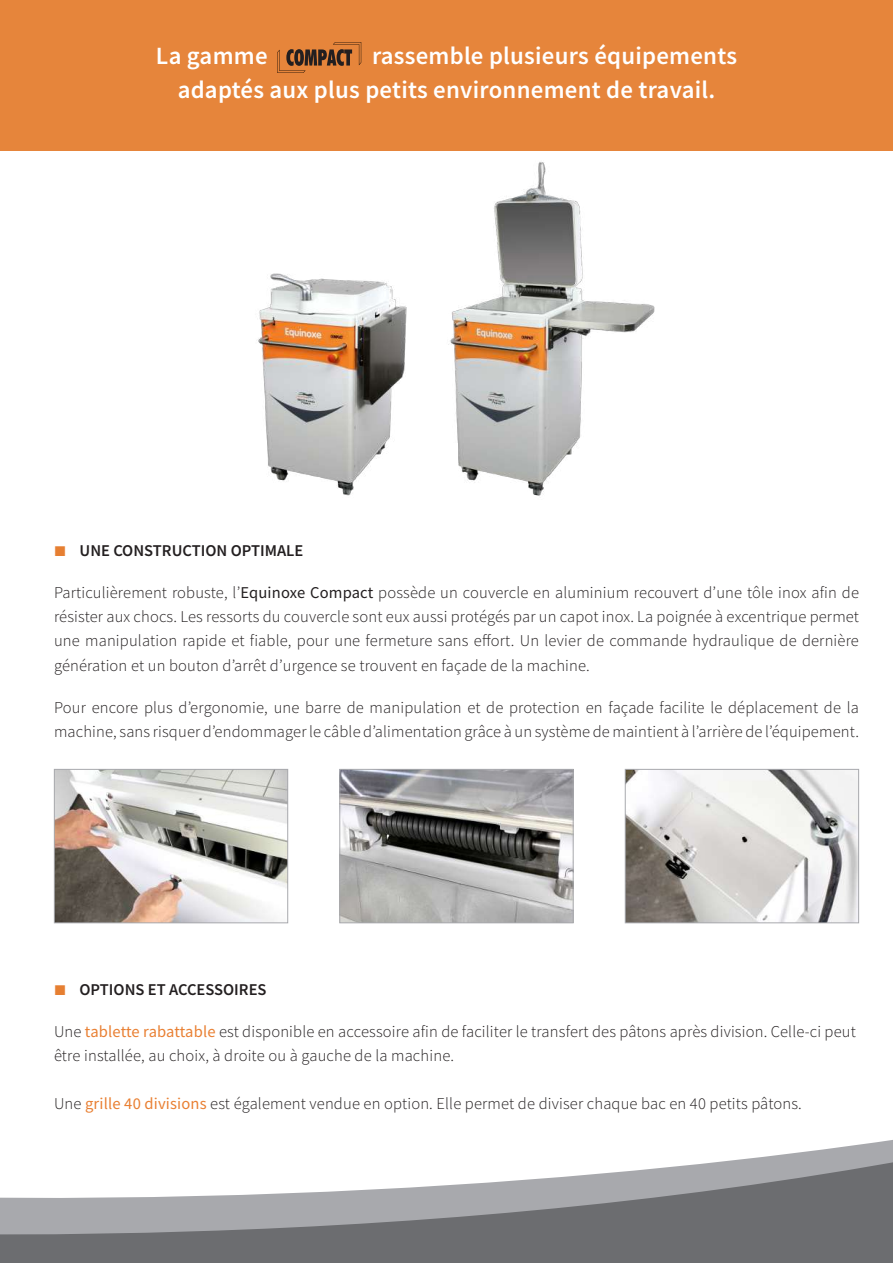
<style>
.page{position:relative;width:893px;height:1263px;background:#fff}
.page>*{position:absolute;margin:0;border:0;box-sizing:border-box;transform-origin:0 0}
.t1{font:600 24.75px/33.6px "Source Sans Pro";letter-spacing:.01em;color:#fff}
.t2{font:300 16.5px/24px "Source Sans Pro";letter-spacing:.01em;color:#231f20}
.t3{font:600 16.5px "Source Sans Pro";color:#231f20}
.s1{font-weight:400}
.s2{font-weight:400;color:#e98033}
</style>
<div class="page">
<svg style="left:0;top:1140px;width:893px;height:123px"></svg>
<div style="left:0;top:0;width:893px;height:150px;background:#e6853b"></div>
<img style="left:56px;top:771px;width:230px;height:150px">
<div style="left:54px;top:769px;width:234px;height:154px;border:1px solid #a8a9ad"></div>
<img style="left:341px;top:771px;width:230px;height:150px">
<div style="left:339px;top:769px;width:234px;height:154px;border:1px solid #a8a9ad"></div>
<img style="left:627px;top:771px;width:230px;height:150px">
<div style="left:625px;top:769px;width:234px;height:154px;border:1px solid #a8a9ad"></div>
<img style="left:435px;top:150px;width:221px;height:346px">
<img style="left:258px;top:273px;width:149px;height:223px">
<svg style="left:277px;top:42px;width:84px;height:31px"></svg>
<h1 class="t1" style="left:178px;top:39px;width:561px;text-indent:194px">rassemble plusieurs équipements adaptés aux plus petits environnement de travail.</h1>
<h1 class="t1" style="left:156px;top:39px;width:113px">La gamme</h1>
<p class="t3" style="left:80px;top:539px;width:225px">UNE CONSTRUCTION OPTIMALE</p>
<p class="t2" style="left:54px;top:580px;width:806px;text-align:justify">Particulièrement robuste, l’<span class="s1">Equinoxe Compact</span> possède un couvercle en aluminium recouvert d’une tôle inox afin de résister aux chocs. Les ressorts du couvercle sont eux aussi protégés par un capot inox. La poignée à excentrique permet une manipulation rapide et fiable, pour une fermeture sans effort. Un levier de commande hydraulique de dernière</p>
<p class="t2" style="left:54px;top:654px;width:537px">génération et un bouton d’arrêt d’urgence se trouvent en façade de la machine.</p>
<p class="t2" style="left:54px;top:696px;width:806px">Pour encore plus d’ergonomie, une barre de manipulation et de protection en façade facilite le déplacement de la machine, sans risquer d’endommager le câble d’alimentation grâce à un système de maintient à l’arrière de l’équipement.</p>
<p class="t3" style="left:80px;top:979px;width:189px">OPTIONS ET ACCESSOIRES</p>
<p class="t2" style="left:54px;top:1020px;width:803px">Une <span class="s2">tablette rabattable</span> est disponible en accessoire afin de faciliter le transfert des pâtons après division. Celle-ci peut être installée, au choix, à droite ou à gauche de la machine.</p>
<p class="t2" style="left:54px;top:1092px;width:749px">Une <span class="s2">grille 40 divisions</span> est également vendue en option. Elle permet de diviser chaque bac en 40 petits pâtons.</p>
</div>
